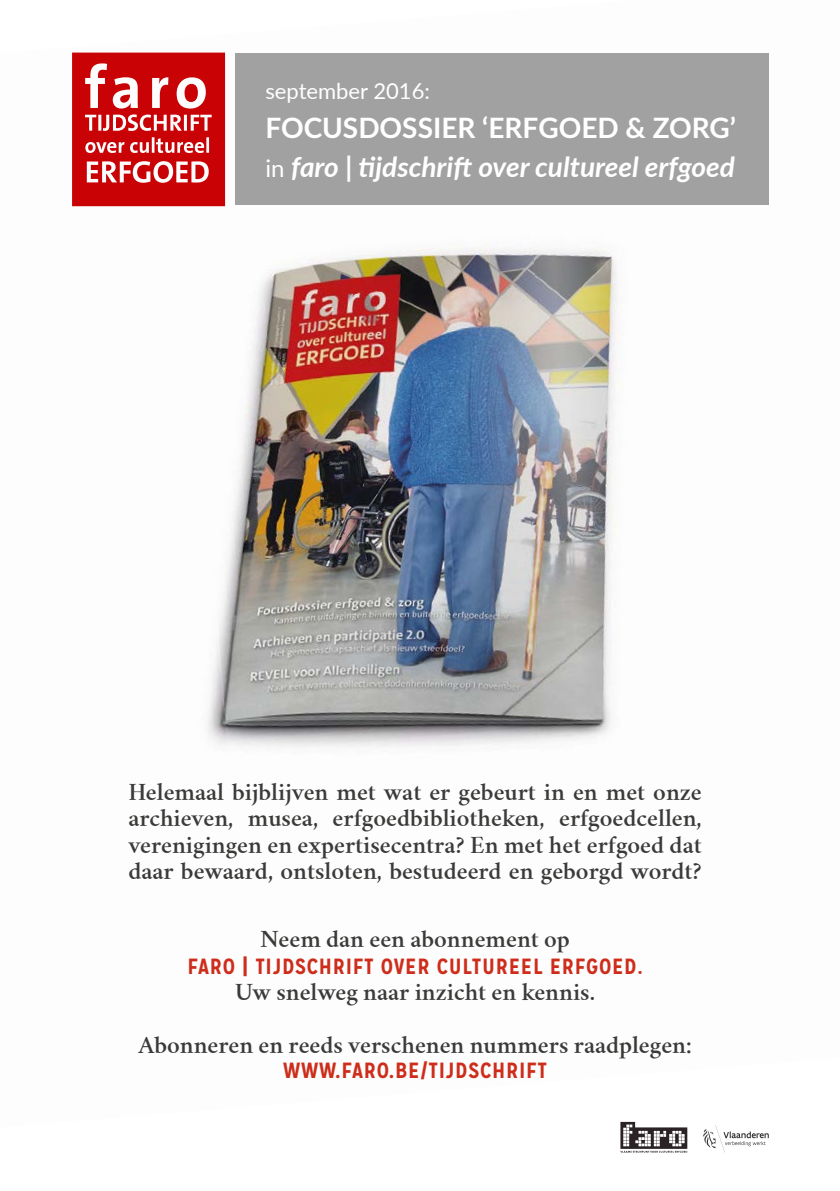
<style>
.page{position:relative;width:840px;height:1191px;background:#fff}
.page>*{position:absolute;margin:0;border:0;box-sizing:border-box;transform-origin:0 0}
.t1{font:italic 700 28px/39.2px "Lato";color:#fff}
.t2{font:600 22px/26.4px "Crimson Text";color:#3a3a39;text-align:justify}
.t3{font:700 22px "Mission Gothic";letter-spacing:.03em;color:#ce2d1b}
.t4{font:22px "Lato";color:#fff}
.s1{font-style:normal}
.s2{font-weight:400;font-style:normal;font-size:24px}
.s3{font-family:"Crimson Text";font-weight:600}
</style>
<div class="page">
<img style="left:225px;top:81px;width:293px;height:284px">
<img style="left:518px;top:54px;width:251px;height:311px">
<img style="left:113px;top:202px;width:145px;height:543px">
<img style="left:198px;top:365px;width:344px;height:314px">
<img style="left:542px;top:341px;width:227px;height:309px">
<img style="left:222px;top:650px;width:343px;height:98px">
<img style="left:565px;top:627px;width:204px;height:113px">
<div style="left:235px;top:54px;width:533px;height:151px;background:#a1a1a2"></div>
<svg style="left:72px;top:53px;width:153px;height:153px"></svg>
<svg style="left:620px;top:1121px;width:67px;height:31px"></svg>
<svg style="left:703px;top:1125px;width:65px;height:27px"></svg>
<p class="t4" style="left:265px;top:75px;width:166px">september 2016:</p>
<p class="t1" style="left:265px;top:107px;width:472px"><span class="s1">FOCUSDOSSIER ‘ERFGOED &amp; ZORG’ </span><span class="s2">in</span> faro | tijdschrift over cultureel erfgoed</p>
<p class="t2" style="left:128px;top:779px;width:574px">Helemaal bijblijven met wat er gebeurt in en met onze archieven, musea, erfgoedbibliotheken, erfgoedcellen, verenigingen en expertisecentra? En met het erfgoed dat daar bewaard, ontsloten, bestudeerd en geborgd wordt?</p>
<p class="t2" style="left:260px;top:926px;width:311px">Neem dan een abonnement op</p>
<p class="t3" style="left:187px;top:952px;width:456px">FARO | TIJDSCHRIFT OVER CULTUREEL ERFGOED<span class="s3">.</span></p>
<p class="t2" style="left:235px;top:979px;width:361px">Uw snelweg naar inzicht en kennis.</p>
<p class="t2" style="left:138px;top:1031px;width:554px">Abonneren en reeds verschenen nummers raadplegen:</p>
<p class="t3" style="left:283px;top:1056px;width:265px">WWW.FARO.BE/TIJDSCHRIFT</p>
</div>
